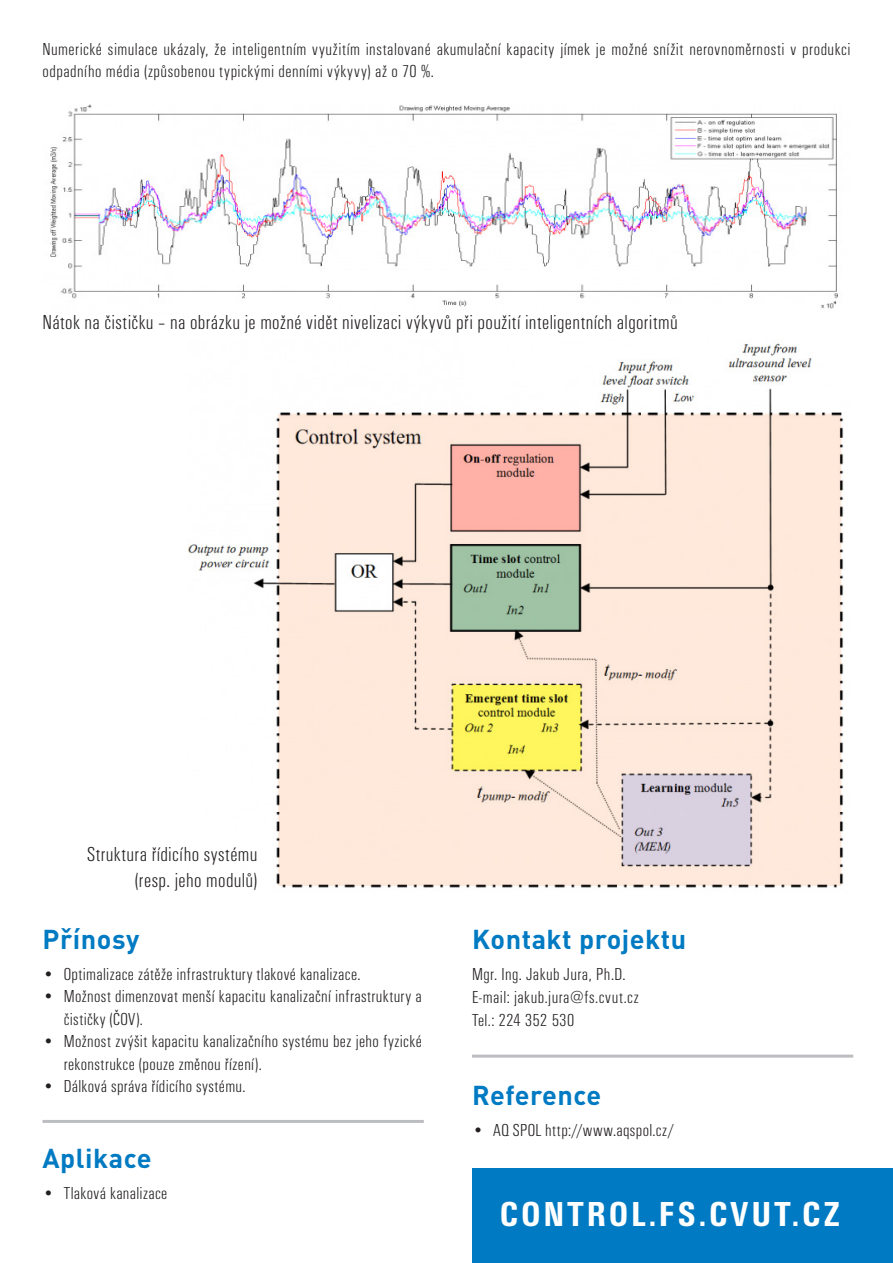
<style>
.page{position:relative;width:893px;height:1263px;background:#fff}
.page>*{position:absolute;margin:0;border:0;box-sizing:border-box;transform-origin:0 0}
.t1{font:700 condensed 36px "U001 TOT";letter-spacing:.095em;color:#fff}
.t2{font:700 27px "DIN Pro";letter-spacing:.02em;color:#007ac2}
.t3{font:21px/25.2px "U001 DOT Ligh Cond";letter-spacing:.02em;color:#231f20;text-align:right}
.t4{font:18px/22.5px "U001 DOT Ligh Cond";letter-spacing:.025em;color:#231f20}
</style>
<div class="page">
<hr style="left:472px;top:1054px;width:381px;height:3px;background:#bcbdc0">
<div style="left:472px;top:1168px;width:421px;height:95px;background:#007ac2"></div>
<img style="left:188px;top:343px;width:656px;height:545px">
<img style="left:50px;top:104px;width:788px;height:205px">
<hr style="left:43px;top:1120px;width:381px;height:3px;background:#bcbdc0">
<p class="t4" style="left:43px;top:38px;width:809px">Numerické simulace ukázaly, že inteligentním využitím instalované akumulační kapacity jímek je možné snížit nerovnoměrnosti v produkci odpadního média (způsobenou typickými denními výkyvy) až o 70 %.</p>
<p class="t3" style="left:43px;top:310px;width:637px">Nátok na čističku – na obrázku je možné vidět nivelizaci výkyvů při použití inteligentních algoritmů</p>
<p class="t3" style="left:87px;top:842px;width:172px">Struktura řídicího systému (resp. jeho modulů)</p>
<p class="t2" style="left:43px;top:921px;width:98px">Přínosy</p>
<p class="t4" style="left:43px;top:963px;width:320px">• Optimalizace zátěže infrastruktury tlakové kanalizace.</p>
<p class="t4" style="left:64px;top:985px;width:359px;text-indent:-21px">• Možnost dimenzovat menší kapacitu kanalizační infrastruktury a čističky (ČOV).</p>
<p class="t4" style="left:64px;top:1030px;width:360px;text-indent:-21px">• Možnost zvýšit kapacitu kanalizačního systému bez jeho fyzické rekonstrukce (pouze změnou řízení).</p>
<p class="t4" style="left:43px;top:1075px;width:205px">• Dálková správa řídicího systému.</p>
<p class="t2" style="left:43px;top:1140px;width:111px">Aplikace</p>
<p class="t4" style="left:43px;top:1182px;width:126px">• Tlaková kanalizace</p>
<p class="t2" style="left:472px;top:921px;width:216px">Kontakt projektu</p>
<p class="t4" style="left:472px;top:963px;width:155px">Mgr. Ing. Jakub Jura, Ph.D.</p>
<p class="t4" style="left:472px;top:986px;width:168px">E-mail: jakub.jura@fs.cvut.cz</p>
<p class="t4" style="left:472px;top:1009px;width:104px">Tel.: 224 352 530</p>
<p class="t2" style="left:472px;top:1077px;width:131px">Reference</p>
<p class="t4" style="left:472px;top:1120px;width:204px">• AQ SPOL http://www.aqspol.cz/</p>
<p class="t1" style="left:500px;top:1194px;width:341px">CONTROL.FS.CVUT.CZ</p>
</div>
